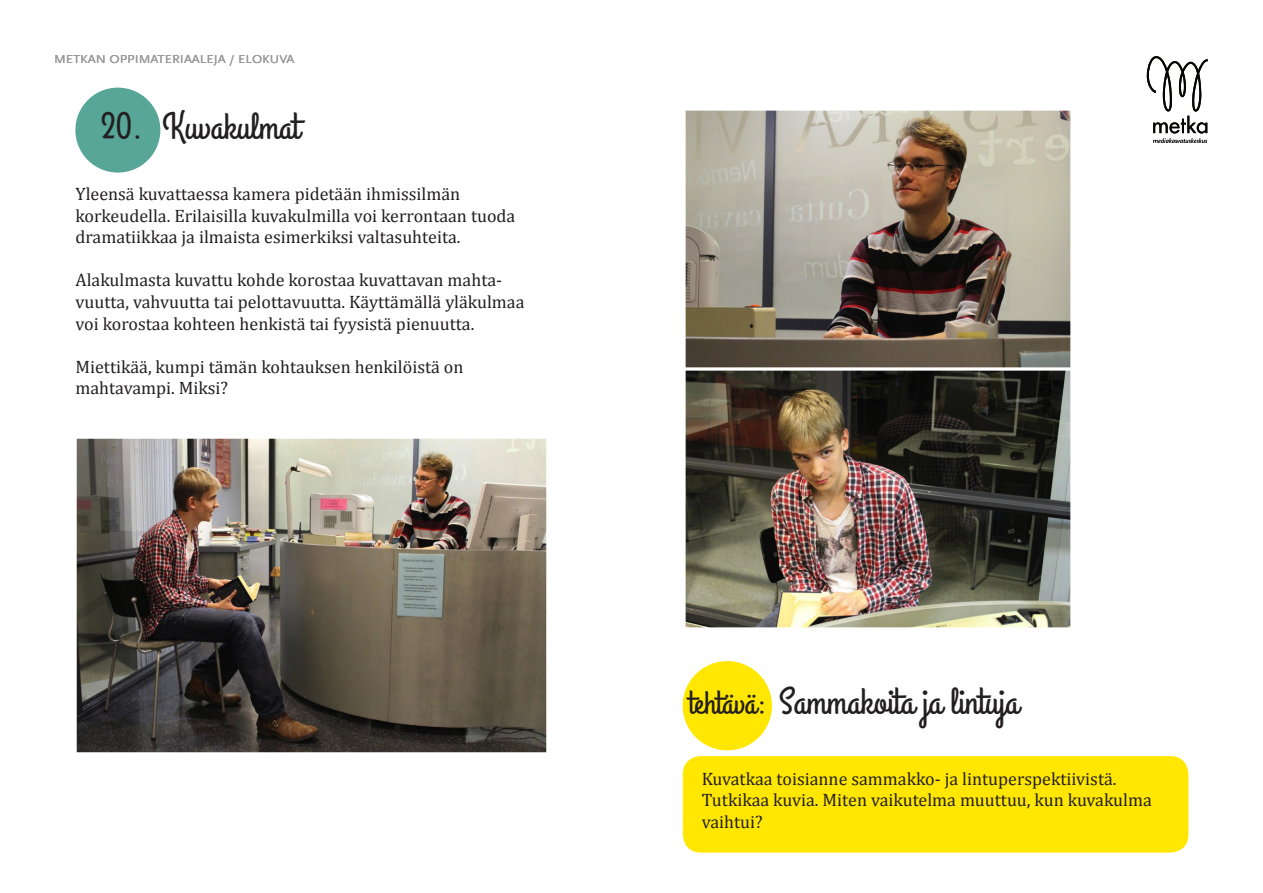
<style>
.page{position:relative;width:1263px;height:893px;background:#fff}
.page>*{position:absolute;margin:0;border:0;box-sizing:border-box;transform-origin:0 0}
.t1{font:37.5px "Grand Hotel";color:#231f20}
.t2{font:33px "Grand Hotel";color:#231f20}
.t3{font:18px/21.6px "Cambria";color:#231f20}
.t4{font:12px "Scala Sans";color:#98989d;scale:1.12 1}
</style>
<div class="page">
<svg style="left:1146px;top:56px;width:62px;height:87px"></svg>
<div style="left:75px;top:88px;width:85px;height:85px;background:#58a697;border-radius:50%"></div>
<div style="left:683px;top:661px;width:89px;height:89px;background:#ffe701;border-radius:50%"></div>
<div style="left:683px;top:756px;width:505px;height:97px;background:#ffe701;border-radius:18px"></div>
<img style="left:76px;top:439px;width:470px;height:313px">
<img style="left:685px;top:111px;width:385px;height:257px">
<img style="left:685px;top:371px;width:385px;height:257px">
<p class="t4" style="left:54px;top:53px;width:216px">METKAN OPPIMATERIAALEJA / ELOKUVA</p>
<p class="t1" style="left:101px;top:103px;width:43px">20.</p>
<p class="t1" style="left:162px;top:103px;width:139px">Kuvakulmat</p>
<p class="t3" style="left:75px;top:183px;width:386px">Yleensä kuvattaessa kamera pidetään ihmissilmän</p>
<p class="t3" style="left:75px;top:205px;width:441px">korkeudella. Erilaisilla kuvakulmilla voi kerrontaan tuoda dramatiikkaa ja ilmaista esimerkiksi valtasuhteita.</p>
<p class="t3" style="left:75px;top:269px;width:428px">Alakulmasta kuvattu kohde korostaa kuvattavan mahta-</p>
<p class="t3" style="left:75px;top:291px;width:450px">vuutta, vahvuutta tai pelottavuutta. Käyttämällä yläkulmaa voi korostaa kohteen henkistä tai fyysistä pienuutta.</p>
<p class="t3" style="left:75px;top:356px;width:390px">Miettikää, kumpi tämän kohtauksen henkilöistä on mahtavampi. Miksi?</p>
<p class="t2" style="left:689px;top:682px;width:79px">tehtävä:</p>
<p class="t1" style="left:779px;top:677px;width:241px">Sammakoita ja lintuja</p>
<p class="t3" style="left:702px;top:768px;width:452px">Kuvatkaa toisianne sammakko- ja lintuperspektiivistä.<br>Tutkikaa kuvia. Miten vaikutelma muuttuu, kun kuvakulma vaihtui?</p>
</div>
